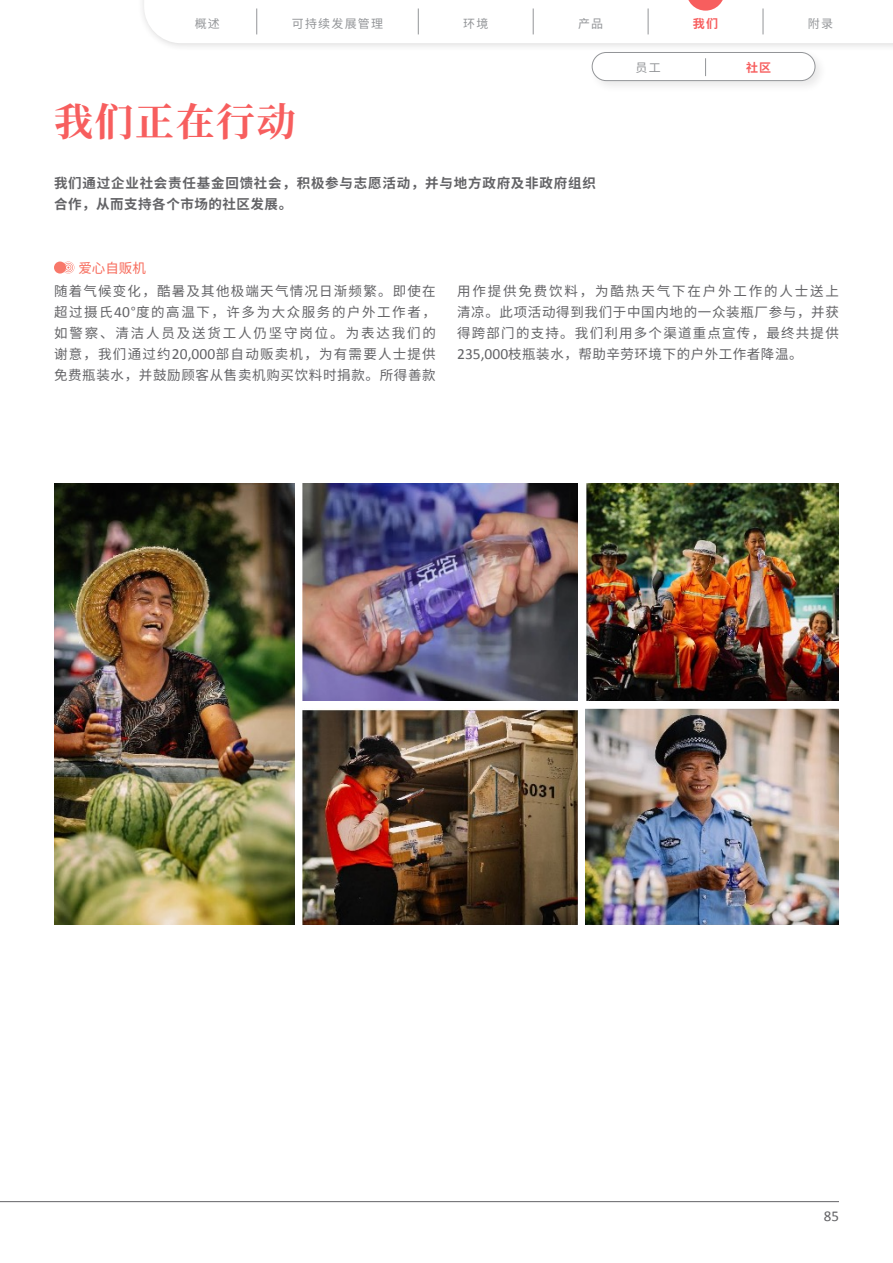
<style>
.page{position:relative;width:893px;height:1263px;background:#fff}
.page>*{position:absolute;margin:0;border:0;box-sizing:border-box;transform-origin:0 0}
._00_H0_C{font:700 39px "Noto Serif SC";letter-spacing:.04em;color:#f75e5e}
.t1{font:15px "Calibri";color:#636366}
._00_txt_C{font:13.5px/21px "Noto Sans SC";letter-spacing:.05em;color:#636366;text-align:justify}
._00_txt_C-2{font:700 13.5px/21px "Noto Sans SC";letter-spacing:.06em;color:#636366}
._03_H3_C{font:13.5px "Noto Sans SC";color:#f76959}
.t2{font:12px "Noto Sans SC";letter-spacing:.1em;color:#939598}
.t3{font:700 12px "Noto Sans SC";color:#f75e5e}
.s1{font-family:"Calibri";font-size:15.45px}
</style>
<div class="page">
<svg style="left:54px;top:261px;width:20px;height:13px"></svg>
<img style="left:54px;top:484px;width:240px;height:441px">
<img style="left:586px;top:484px;width:253px;height:216px">
<img style="left:303px;top:484px;width:274px;height:216px">
<img style="left:586px;top:709px;width:253px;height:216px">
<img style="left:303px;top:709px;width:274px;height:216px">
<div style="left:137px;top:0;width:756px;height:52px;background:#f3f3f3"></div>
<div style="left:588px;top:48px;width:239px;height:45px;background:#231f20;opacity:.1"></div>
<div style="left:592px;top:52px;width:223px;height:29px;background:#fff;border-radius:14px"></div>
<div style="left:592px;top:52px;width:223px;height:29px;border:1px solid #939598;border-radius:14px"></div>
<svg style="left:705px;top:58px;width:1px;height:18px"></svg>
<div style="left:144px;top:0;width:749px;height:43px;background:#fff"></div>
<hr style="left:0;top:1201px;width:839px;height:1px;background:#636366">
<p class="t3" style="left:693px;top:16px;width:27px">我们</p>
<p class="t2" style="left:195px;top:16px;width:27px">概述</p>
<p class="t2" style="left:292px;top:16px;width:93px">可持续发展管理</p>
<p class="t2" style="left:463px;top:16px;width:27px">环境</p>
<p class="t2" style="left:578px;top:16px;width:27px">产品</p>
<p class="t2" style="left:808px;top:16px;width:27px">附录</p>
<p class="t2" style="left:635px;top:61px;width:27px">员工</p>
<p class="t3" style="left:746px;top:61px;width:27px">社区</p>
<p class="_00_H0_C" style="left:54px;top:100px;width:243px">我们正在行动</p>
<p class="_00_txt_C-2" style="left:54px;top:173px;width:543px">我们通过企业社会责任基金回馈社会，积极参与志愿活动，并与地方政府及非政府组织合作，从而支持各个市场的社区发展。</p>
<p class="_03_H3_C" style="left:78px;top:261px;width:69px">爱心自贩机</p>
<p class="_00_txt_C" style="left:54px;top:281px;width:383px">随着气候变化，酷暑及其他极端天气情况日渐频繁。即使在超过摄氏<span class="s1">40</span>°度的高温下，许多为大众服务的户外工作者，如警察、清洁人员及送货工人仍坚守岗位。为表达我们的谢意，我们通过约<span class="s1">20,000</span>部自动贩卖机，为有需要人士提供免费瓶装水，并鼓励顾客从售卖机购买饮料时捐款。所得善款</p>
<p class="_00_txt_C" style="left:457px;top:281px;width:383px">用作提供免费饮料，为酷热天气下在户外工作的人士送上清凉。此项活动得到我们于中国内地的一众装瓶厂参与，并获得跨部门的支持。我们利用多个渠道重点宣传，最终共提供<span class="s1">235,000</span>枝瓶装水，帮助辛劳环境下的户外工作者降温。</p>
<p class="t1" style="left:824px;top:1206px;width:17px">85</p>
</div>
